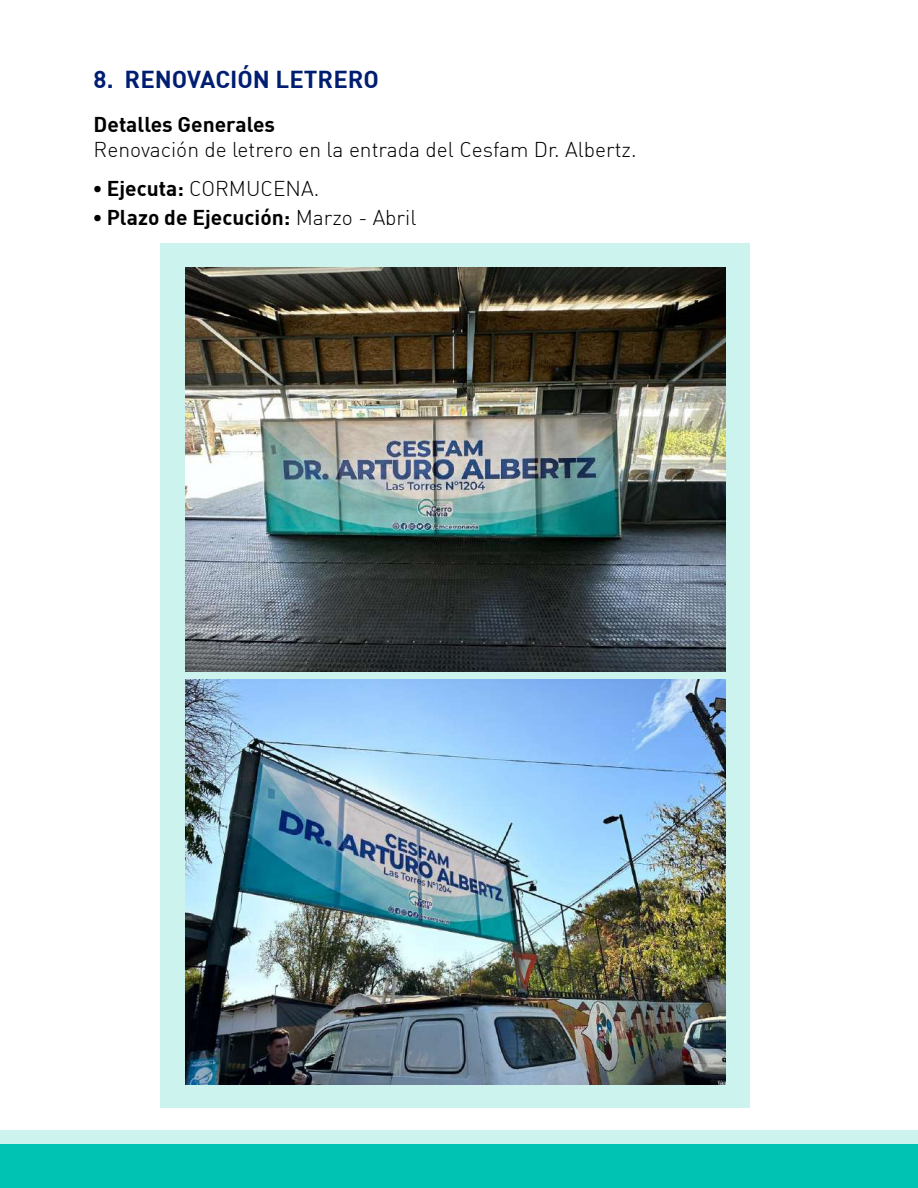
<style>
.page{position:relative;width:918px;height:1188px;background:#fff}
.page>*{position:absolute;margin:0;border:0;box-sizing:border-box;transform-origin:0 0}
.t1{font:700 24px "DIN";color:#001e71}
.t2{font:21px/39px "DIN Light Alternate";color:#000}
.t3{font:700 21px "DIN";color:#000}
.s1{font-family:"Montserrat";font-weight:900;font-size:24px}
.s2{font-family:"DIN";font-weight:700}
.s3{font-family:"DIN Light Alternate";font-weight:400}
</style>
<div class="page">
<div style="left:0;top:1130px;width:918px;height:50px;background:#cdf3ee"></div>
<div style="left:0;top:1144px;width:918px;height:44px;background:#00c3b3"></div>
<div style="left:161px;top:243px;width:589px;height:864px;background:#cdf3ee"></div>
<img style="left:185px;top:267px;width:540px;height:405px">
<img style="left:185px;top:680px;width:540px;height:405px">
<p class="t1" style="left:94px;top:63px;width:287px">8. RENOVACIÓN LETRERO</p>
<p class="t3" style="left:94px;top:111px;width:183px">Detalles Generales</p>
<p class="t2" style="left:94px;top:130px;width:544px">Renovación de letrero en la entrada del Cesfam Dr. Albertz. <span class="s1">·</span> <span class="s2">Ejecuta:</span> CORMUCENA.</p>
<p class="t3" style="left:94px;top:204px;width:324px"><span class="s1">·</span> Plazo de Ejecución: <span class="s3">Marzo - Abril</span></p>
</div>
